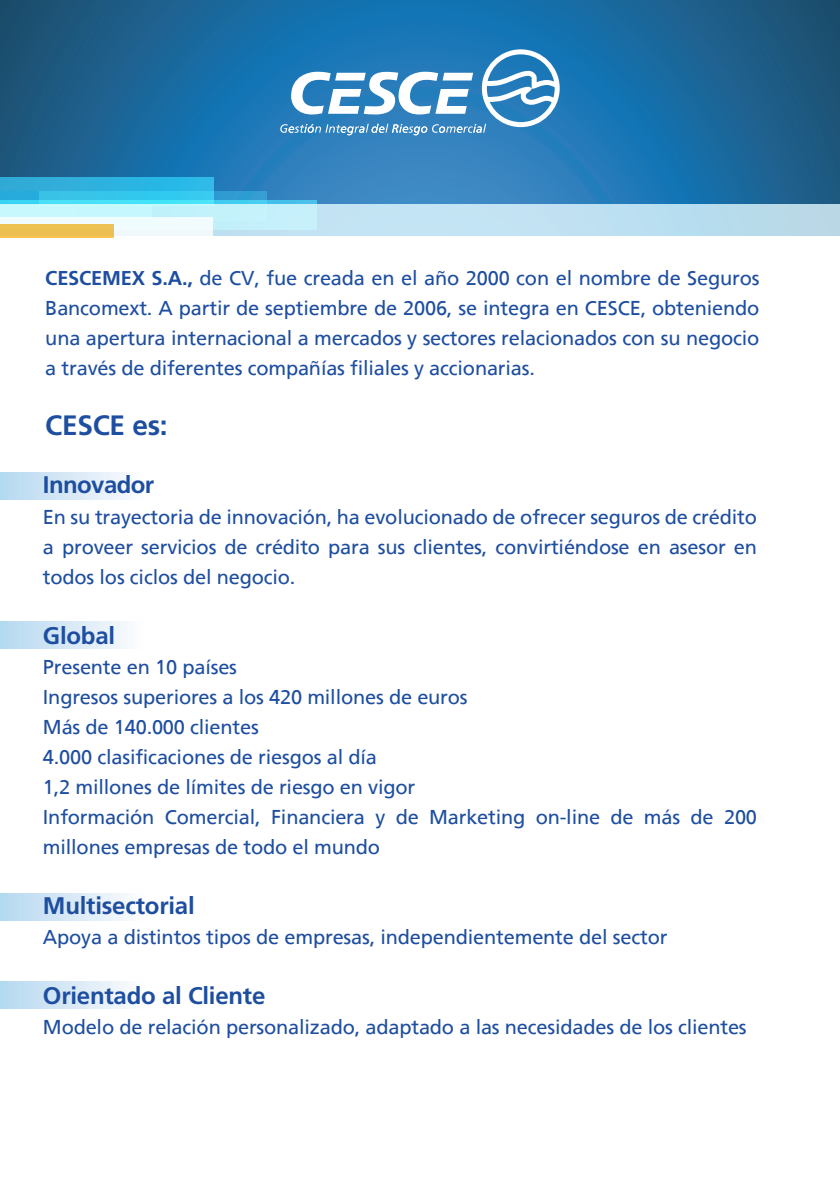
<style>
.page{position:relative;width:840px;height:1191px;background:#fff}
.page>*{position:absolute;margin:0;border:0;box-sizing:border-box;transform-origin:0 0}
.t1{font:700 28px "Frutiger";letter-spacing:-.01em;color:#1e4ea0}
.t2{font:700 24px "Frutiger";letter-spacing:-.01em;color:#1e4ea0}
.t3{font:20px/30px "Frutiger";letter-spacing:-.01em;color:#1e4ea0;text-align:justify}
.s1{font-weight:700}
</style>
<div class="page">
<div style="left:0;top:472px;width:143px;height:27px;background:linear-gradient(to right,#b4d8f0,#fdfcfe)"></div>
<div style="left:0;top:621px;width:143px;height:27px;background:linear-gradient(to right,#b4d8f0,#fdfcfe)"></div>
<div style="left:0;top:893px;width:143px;height:27px;background:linear-gradient(to right,#b4d8f0,#fdfcfe)"></div>
<div style="left:0;top:981px;width:143px;height:27px;background:linear-gradient(to right,#b4d8f0,#fdfcfe)"></div>
<svg style="left:0;top:0;width:839px;height:205px;background:#1e6ca1"></svg>
<div style="left:0;top:205px;width:839px;height:31px;background:#c1e1f2"></div>
<svg style="left:0;top:200px;width:316px;height:30px;fill:#c8f0fb"></svg>
<div style="left:0;top:177px;width:214px;height:28px;background:#2fb2e0"></div>
<svg style="left:0;top:191px;width:266px;height:29px"></svg>
<svg style="left:0;top:205px;width:152px;height:14px;background:#ccf8fd"></svg>
<div style="left:0;top:224px;width:114px;height:13px;background:#edbf53"></div>
<svg style="left:280px;top:49px;width:279px;height:86px"></svg>
<p class="t3" style="left:45px;top:263px;width:715px"><span class="s1">CESCEMEX S.A.,</span> de CV, fue creada en el año 2000 con el nombre de Seguros Bancomext. A partir de septiembre de 2006, se integra en CESCE, obteniendo una apertura internacional a mercados y sectores relacionados con su negocio a través de diferentes compañías filiales y accionarias.</p>
<h1 class="t1" style="left:45px;top:408px;width:124px">CESCE es:</h1>
<p class="t2" style="left:43px;top:471px;width:113px">Innovador</p>
<p class="t3" style="left:43px;top:501px;width:715px">En su trayectoria de innovación, ha evolucionado de ofrecer seguros de crédito a proveer servicios de crédito para sus clientes, convirtiéndose en asesor en todos los ciclos del negocio.</p>
<p class="t2" style="left:43px;top:621px;width:74px">Global</p>
<p class="t3" style="left:43px;top:651px;width:715px;text-align:left">Presente en 10 países<br>Ingresos superiores a los 420 millones de euros<br>Más de 140.000 clientes<br>4.000 clasificaciones de riesgos al día<br>1,2 millones de límites de riesgo en vigor<br>Información Comercial, Financiera y de Marketing on-line de más de 200 millones empresas de todo el mundo</p>
<p class="t2" style="left:43px;top:891px;width:153px">Multisectorial</p>
<p class="t3" style="left:43px;top:921px;width:625px">Apoya a distintos tipos de empresas, independientemente del sector</p>
<p class="t2" style="left:43px;top:981px;width:224px">Orientado al Cliente</p>
<p class="t3" style="left:43px;top:1011px;width:704px">Modelo de relación personalizado, adaptado a las necesidades de los clientes</p>
</div>
